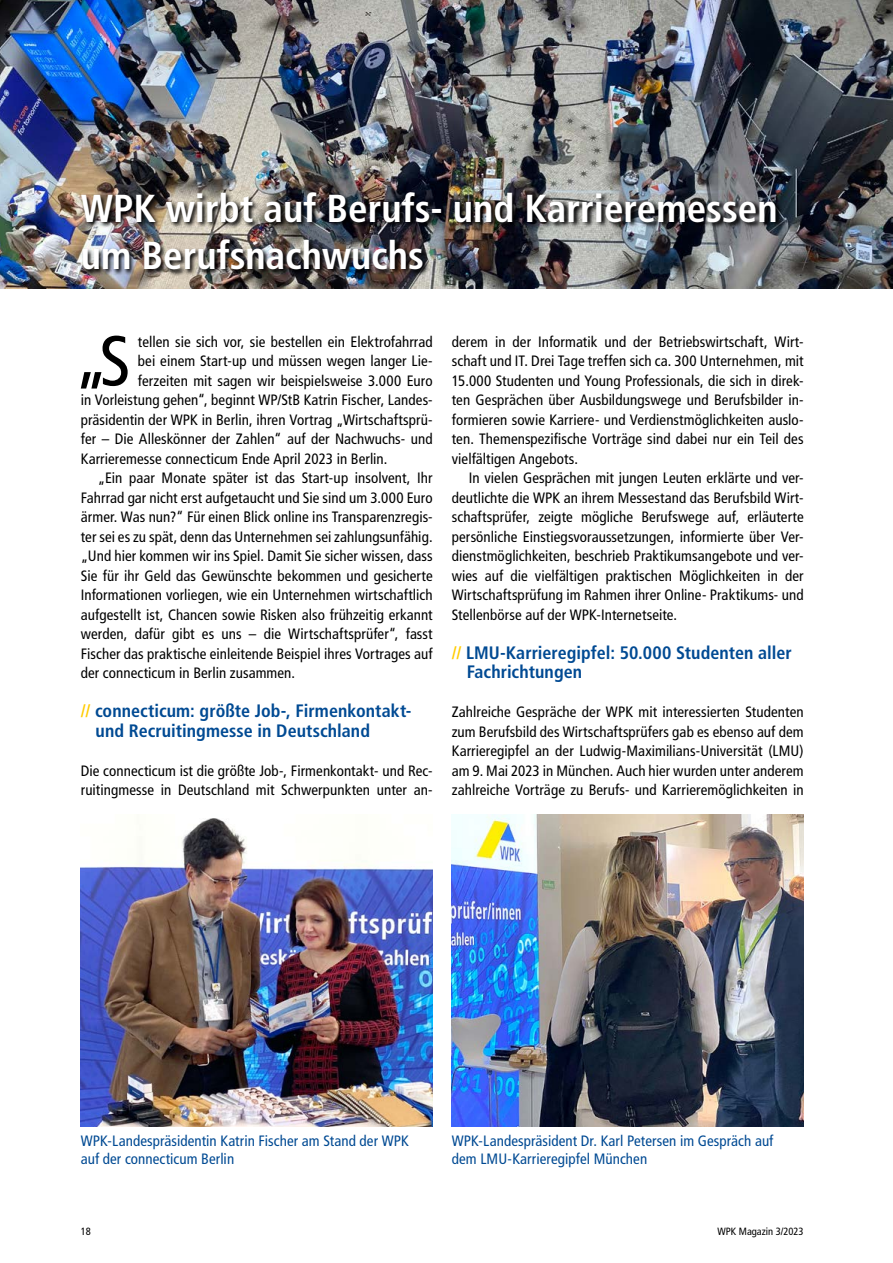
<style>
.page{position:relative;width:893px;height:1263px;background:#fff}
.page>*{position:absolute;margin:0;border:0;box-sizing:border-box;transform-origin:0 0}
.t1{font:condensed 70.8px "Frutiger LT Pro";color:#000}
.t2{font:700 condensed 39px/46.8px "Frutiger LT Pro";color:#fff}
.t3{font:700 condensed 18px/19.5px "Frutiger LT Pro";color:#004a93}
.t4{font:condensed 15px/19.5px "Frutiger LT Pro";letter-spacing:.005em;color:#000;text-align:justify}
.t5{font:condensed 15px/18px "Frutiger LT Pro";letter-spacing:.005em;color:#004a93}
.t6{font:condensed 10.5px "Frutiger LT Pro";color:#000}
.s1{color:#fc0}
</style>
<div class="page">
<img style="left:0;top:0;width:893px;height:288px">
<img style="left:81px;top:191px;width:701px;height:85px">
<img style="left:81px;top:818px;width:352px;height:309px">
<img style="left:452px;top:814px;width:352px;height:313px">
<h2 class="t2" style="left:81px;top:185px;width:698px">WPK wirbt auf Berufs- und Karrieremessen um Berufsnachwuchs</h2>
<h1 class="t1" style="left:73px;top:317px;width:59px">„S</h1>
<p class="t4" style="left:138px;top:332px;width:296px">tellen sie sich vor, sie bestellen ein Elektrofahrrad</p>
<p class="t4" style="left:138px;top:351px;width:296px">bei einem Start-up und müssen wegen langer Lie-</p>
<p class="t4" style="left:138px;top:371px;width:296px">ferzeiten mit sagen wir beispielsweise 3.000 Euro</p>
<p class="t4" style="left:81px;top:390px;width:353px">in Vorleistung gehen“, beginnt WP/StB Katrin Fischer, Landes-</p>
<p class="t4" style="left:81px;top:410px;width:353px">präsidentin der WPK in Berlin, ihren Vortrag „Wirtschaftsprü-</p>
<p class="t4" style="left:81px;top:429px;width:353px">fer – Die Alleskönner der Zahlen“ auf der Nachwuchs- und</p>
<p class="t4" style="left:81px;top:449px;width:308px">Karrieremesse connecticum Ende April 2023 in Berlin.</p>
<p class="t4" style="left:98px;top:468px;width:336px">„Ein paar Monate später ist das Start-up insolvent, Ihr</p>
<p class="t4" style="left:81px;top:488px;width:353px">Fahrrad gar nicht erst aufgetaucht und Sie sind um 3.000 Euro</p>
<p class="t4" style="left:81px;top:507px;width:353px">ärmer. Was nun?“ Für einen Blick online ins Transparenzregis-</p>
<p class="t4" style="left:81px;top:527px;width:353px">ter sei es zu spät, denn das Unternehmen sei zahlungsunfähig.</p>
<p class="t4" style="left:81px;top:546px;width:353px">„Und hier kommen wir ins Spiel. Damit Sie sicher wissen, dass</p>
<p class="t4" style="left:81px;top:566px;width:353px">Sie für ihr Geld das Gewünschte bekommen und gesicherte</p>
<p class="t4" style="left:81px;top:585px;width:353px">Informationen vorliegen, wie ein Unternehmen wirtschaftlich</p>
<p class="t4" style="left:81px;top:605px;width:353px">aufgestellt ist, Chancen sowie Risken also frühzeitig erkannt</p>
<p class="t4" style="left:81px;top:624px;width:353px">werden, dafür gibt es uns – die Wirtschaftsprüfer“, fasst</p>
<p class="t4" style="left:81px;top:644px;width:353px">Fischer das praktische einleitende Beispiel ihres Vortrages auf</p>
<p class="t4" style="left:81px;top:663px;width:216px">der connecticum in Berlin zusammen.</p>
<p class="t3" style="left:96px;top:701px;width:317px;text-indent:-15px"><span class="s1">//</span> connecticum: größte Job-, Firmenkontakt&shy;und Recruitingmesse in Deutschland</p>
<p class="t4" style="left:81px;top:761px;width:353px">Die connecticum ist die größte Job-, Firmenkontakt- und Rec&shy;ruitingmesse in Deutschland mit Schwerpunkten unter an-</p>
<p class="t4" style="left:452px;top:332px;width:353px">derem in der Informatik und der Betriebswirtschaft, Wirt&shy;schaft und IT. Drei Tage treffen sich ca. 300 Unternehmen, mit 15.000 Studenten und Young Professionals, die sich in direk&shy;ten Gesprächen über Ausbildungswege und Berufsbilder in&shy;formieren sowie Karriere- und Verdienstmöglichkeiten auslo&shy;ten. Themenspezifische Vorträge sind dabei nur ein Teil des vielfältigen Angebots.</p>
<p class="t4" style="left:452px;top:468px;width:353px;text-indent:17px">In vielen Gesprächen mit jungen Leuten erklärte und ver&shy;deutlichte die WPK an ihrem Messestand das Berufsbild Wirt&shy;schaftsprüfer, zeigte mögliche Berufswege auf, erläuterte persönliche Einstiegsvoraussetzungen, informierte über Ver&shy;dienstmöglichkeiten, beschrieb Praktikumsangebote und ver&shy;wies auf die vielfältigen praktischen Möglichkeiten in der Wirtschaftsprüfung im Rahmen ihrer Online- Praktikums- und Stellenbörse auf der WPK-Internetseite.</p>
<p class="t3" style="left:467px;top:643px;width:327px;text-indent:-15px"><span class="s1">//</span> LMU-Karrieregipfel: 50.000 Studenten aller<br>Fachrichtungen</p>
<p class="t4" style="left:452px;top:702px;width:353px">Zahlreiche Gespräche der WPK mit interessierten Studenten zum Berufsbild des Wirtschaftsprüfers gab es ebenso auf dem Karrieregipfel an der Ludwig-Maximilians-Universität (LMU) am 9. Mai 2023 in München. Auch hier wurden unter anderem zahlreiche Vorträge zu Berufs- und Karrieremöglichkeiten in</p>
<p class="t5" style="left:81px;top:1132px;width:330px">WPK-Landespräsidentin Katrin Fischer am Stand der WPK auf der connecticum Berlin</p>
<p class="t5" style="left:452px;top:1132px;width:323px">WPK-Landespräsident Dr. Karl Petersen im Gespräch auf dem LMU-Karrieregipfel München</p>
<p class="t6" style="left:81px;top:1225px;width:12px">18</p>
<p class="t6" style="left:717px;top:1225px;width:88px">WPK Magazin 3/2023</p>
</div>
